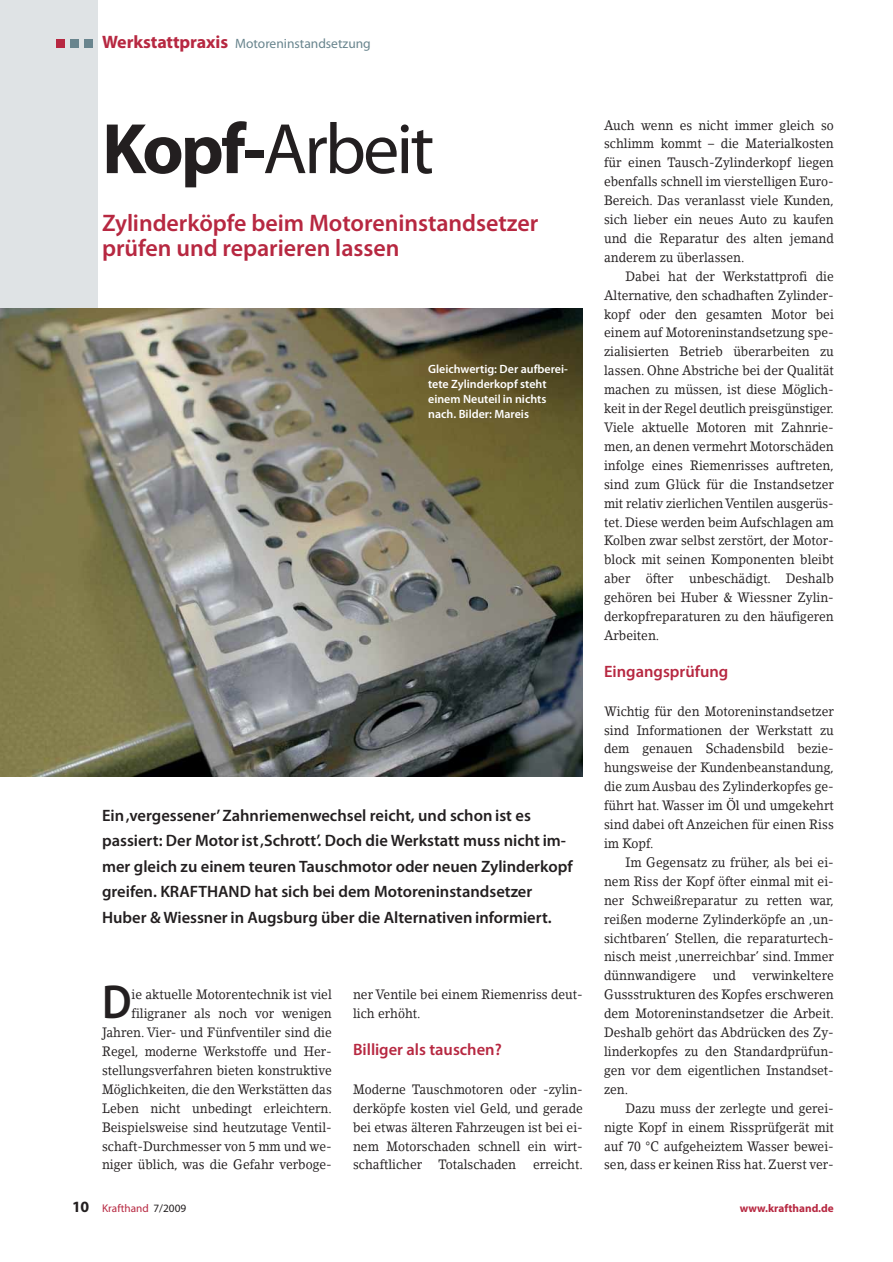
<style>
.page{position:relative;width:893px;height:1262px;background:#fff}
.page>*{position:absolute;margin:0;border:0;box-sizing:border-box;transform-origin:0 0}
.t1{font:72px "Myriad Pro";letter-spacing:-.04em;color:#231f20}
.t2{font:600 48px "Myriad Pro";color:#231f20;scale:.9 1}
.t3{font:600 24px/25.5px "Myriad Pro";letter-spacing:-.005em;color:#b72841}
.t4{font:600 16.5px/25.5px "Myriad Pro";color:#231f20}
.t5{font:600 16.5px "Myriad Pro";color:#b72841}
.t6{font:13.5px/18.9px "Lino Letter";color:#231f20;text-align:justify;scale:.9 1}
.t7{font:13.5px "Myriad Pro";color:#69858e}
.t8{font:600 12px/15px "Myriad Pro";color:#fff}
.t9{font:11.25px "Myriad Pro";color:#b72841}
.t10{font:700 11.25px "Myriad Pro";color:#b72841}
.s1{font-weight:700;font-size:18px;color:#b72841}
.s2{font-weight:700}
.s3{font-weight:700;font-size:15.75px;color:#231f20}
.s4{color:#231f20}
</style>
<div class="page">
<div style="left:0;top:0;width:98px;height:308px;background:#dfe3e5"></div>
<div style="left:84px;top:39px;width:9px;height:9px;background:#69858e"></div>
<div style="left:70px;top:39px;width:9px;height:9px;background:#69858e"></div>
<div style="left:56px;top:39px;width:8px;height:9px;background:#b72841"></div>
<img style="left:0;top:308px;width:583px;height:468px">
<p class="t7" style="left:102px;top:38px;width:270px"><span class="s1">Werkstattpraxis</span> Motoreninstandsetzung</p>
<h1 class="t1" style="left:102px;top:121px;width:333px"><span class="s2">Kopf-</span>Arbeit</h1>
<h3 class="t3" style="left:102px;top:212px;width:437px">Zylinderköpfe beim Motoreninstandsetzer prüfen und reparieren lassen</h3>
<p class="t8" style="left:428px;top:362px;width:141px">Gleichwertig: Der aufberei&shy;tete Zylinderkopf steht einem Neuteil in nichts nach. Bilder: Mareis</p>
<p class="t4" style="left:102px;top:803px;width:472px">Ein ‚vergessener’ Zahnriemenwechsel reicht, und schon ist es passiert: Der Motor ist ‚Schrott’. Doch die Werkstatt muss nicht im&shy;mer gleich zu einem teuren Tauschmotor oder neuen Zylinderkopf greifen. KRAFTHAND hat sich bei dem Motoreninstandsetzer Huber &amp; Wiessner in Augsburg über die Alternativen informiert.</p>
<h2 class="t2" style="left:102px;top:983px;width:34px">D</h2>
<p class="t6" style="left:102px;top:986px;width:257px;text-align:right">ie aktuelle Motorentechnik ist viel filigraner als noch vor wenigen Jahren. Vier- und Fünfventiler sind die Regel, moderne Werkstoffe und Her&shy;stellungsverfahren bieten konstruktive Möglichkeiten, die den Werkstätten das Leben nicht unbedingt erleichtern.<br>Beispielsweise sind heutzutage Ventil&shy;schaft-Durchmesser von 5 mm und we&shy;niger üblich, was die Gefahr verboge-</p>
<p class="t6" style="left:353px;top:986px;width:257px">ner Ventile bei einem Riemenriss deut&shy;lich erhöht.</p>
<p class="t5" style="left:353px;top:1042px;width:150px">Billiger als tauschen?</p>
<p class="t6" style="left:353px;top:1080px;width:257px">Moderne Tauschmotoren oder -zylin&shy;derköpfe kosten viel Geld, und gerade bei etwas älteren Fahrzeugen ist bei ei&shy;nem Motorschaden schnell ein wirt&shy;schaftlicher Totalschaden</p>
<p class="t6" style="left:533px;top:1156px;width:57px">erreicht.</p>
<p class="t6" style="left:604px;top:116px;width:257px">Auch wenn es nicht immer gleich so schlimm kommt – die Materialkosten für einen Tausch-Zylinderkopf liegen ebenfalls schnell im vierstelligen Euro-Bereich. Das veranlasst viele Kunden, sich lieber ein neues Auto zu kaufen und die Reparatur des alten jemand anderem zu überlassen.</p>
<p class="t6" style="left:604px;top:268px;width:257px;text-indent:21px">Dabei hat der Werkstattprofi die Alternative, den schadhaften Zylinder&shy;kopf oder den gesamten Motor bei einem auf Motoreninstandsetzung spe&shy;zialisierten Betrieb überarbeiten zu lassen. Ohne Abstriche bei der Qualität machen zu müssen, ist diese Möglich&shy;keit in der Regel deutlich preisgünstiger.<br>Viele aktuelle Motoren mit Zahnrie&shy;men, an denen vermehrt Motorschäden infolge eines Riemenrisses auftreten, sind zum Glück für die Instandsetzer mit relativ zierlichen Ventilen ausgerüs&shy;tet. Diese werden beim Aufschlagen am Kolben zwar selbst zerstört, der Motor&shy;block mit seinen Komponenten bleibt aber öfter unbeschädigt. Deshalb gehören bei Huber &amp; Wiessner Zylin&shy;derkopfreparaturen zu den häufigeren Arbeiten.</p>
<p class="t5" style="left:604px;top:664px;width:126px">Eingangsprüfung</p>
<p class="t6" style="left:604px;top:702px;width:257px">Wichtig für den Motoreninstandsetzer sind Informationen der Werkstatt zu dem genauen Schadensbild bezie&shy;hungsweise der Kundenbeanstandung, die zum Ausbau des Zylinderkopfes ge&shy;führt hat. Wasser im Öl und umgekehrt sind dabei oft Anzeichen für einen Riss im Kopf.</p>
<p class="t6" style="left:604px;top:854px;width:257px;text-indent:21px">Im Gegensatz zu früher, als bei ei&shy;nem Riss der Kopf öfter einmal mit ei&shy;ner Schweißreparatur zu retten war, reißen moderne Zylinderköpfe an ‚un&shy;sichtbaren’ Stellen, die reparaturtech&shy;nisch meist ‚unerreichbar’ sind. Immer dünnwandigere und verwinkeltere Gussstrukturen des Kopfes erschweren dem Motoreninstandsetzer die Arbeit.<br>Deshalb gehört das Abdrücken des Zy&shy;linderkopfes zu den Standardprüfun&shy;gen vor dem eigentlichen Instandset&shy;zen.</p>
<p class="t6" style="left:604px;top:1099px;width:257px;text-indent:21px">Dazu muss der zerlegte und gerei&shy;nigte Kopf in einem Rissprüfgerät mit auf 70 °C aufgeheiztem Wasser bewei&shy;sen, dass er keinen Riss hat. Zuerst ver-</p>
<p class="t9" style="left:72px;top:1204px;width:116px"><span class="s3">10</span> Krafthand <span class="s4">7/2009</span></p>
<p class="t10" style="left:739px;top:1204px;width:96px">www.krafthand.de</p>
</div>
